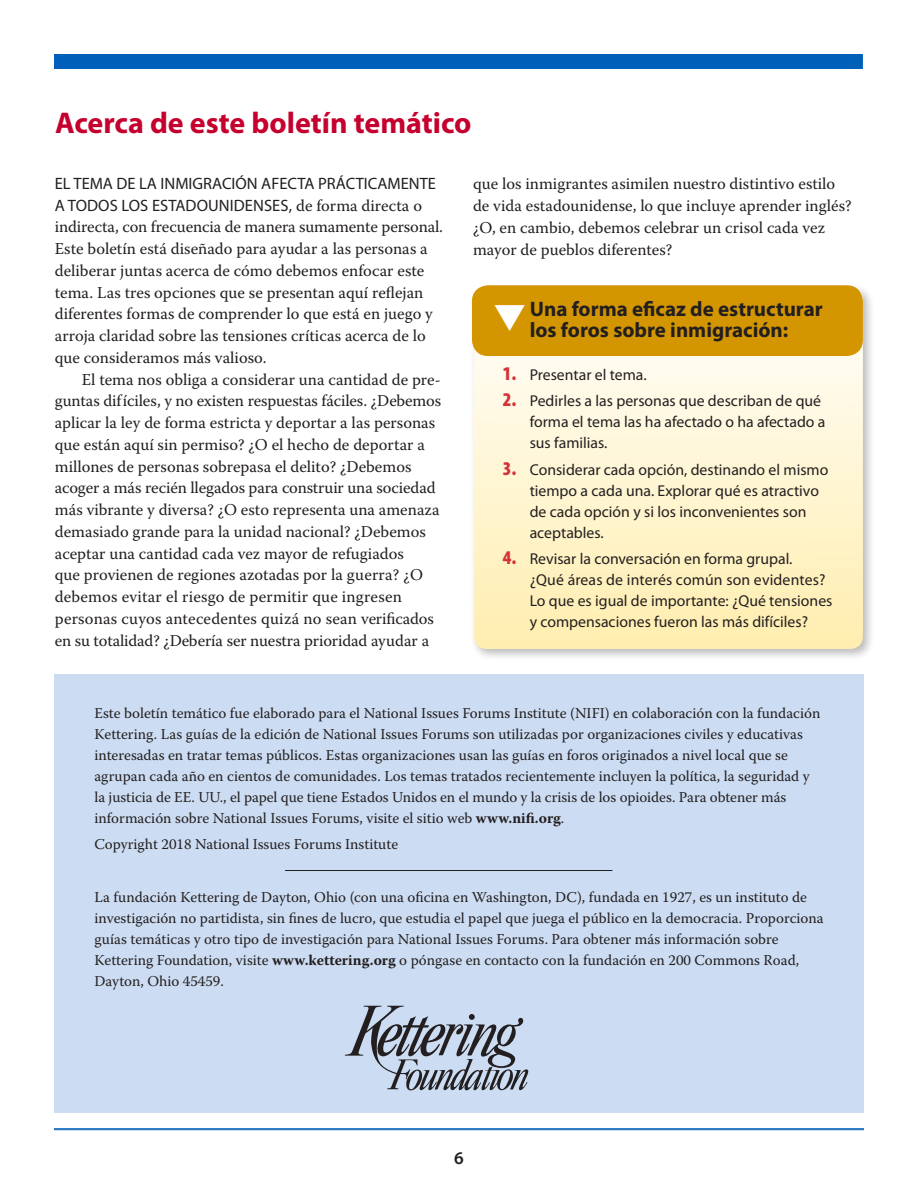
<style>
.page{position:relative;width:918px;height:1188px;background:#fff}
.page>*{position:absolute;margin:0;border:0;box-sizing:border-box;transform-origin:0 0}
.About_this_issue_hea{font:700 30px "Myriad Pro";color:#c5002e}
.bold_subheads{font:700 21px/21px "Myriad Pro";color:#231f20}
.t1{font:600 18px "Myriad Pro";color:#231f20}
.body_copy{font:16.5px/21.8px "Warnock Pro";color:#231f20}
.About_this_advisory{font:16.5px/21.8px "Warnock Pro";color:#231f20}
.forum_box_text_back{font:15.75px/21px "Myriad Pro";color:#231f20}
.Biolerplate_text_War{font:15px/21px "Warnock Pro";color:#231f20}
.s1{font-family:"Myriad Pro"}
.s2{font-weight:900;font-stretch:condensed;font-size:19.5px;color:#d43238}
.s3{font-weight:700}
</style>
<div class="page">
<div style="left:54px;top:674px;width:810px;height:438px;background:#ccdcf2"></div>
<svg style="left:345px;top:1006px;width:183px;height:84px"></svg>
<hr style="left:285px;top:870px;width:327px;height:1px;background:#231f20">
<hr style="left:54px;top:1128px;width:810px;height:1px;background:#005fb9">
<hr style="left:54px;top:1129px;width:810px;height:1px;background:#005fb9">
<div style="left:54px;top:54px;width:809px;height:15px;background:#005fb9"></div>
<div style="left:470px;top:283px;width:405px;height:379px;background:#231f20;opacity:.3"></div>
<svg style="left:474px;top:287px;width:389px;height:362px;background:#fef4ce"></svg>
<div style="left:472px;top:285px;width:391px;height:71px;background:#d49600;border-radius:16px"></div>
<p class="About_this_issue_hea" style="left:55px;top:103px;width:418px">Acerca de este boletín temático</p>
<p class="About_this_advisory" style="left:55px;top:172px;width:390px"><span class="s1">EL TEMA DE LA INMIGRACIÓN AFECTA PRÁCTICAMENTE A TODOS LOS ESTADOUNIDENSES,</span> de forma directa o indirecta, con frecuencia de manera sumamente personal.<br>Este boletín está diseñado para ayudar a las personas a deliberar juntas acerca de cómo debemos enfocar este tema. Las tres opciones que se presentan aquí reflejan diferentes formas de comprender lo que está en juego y arroja claridad sobre las tensiones críticas acerca de lo que consideramos más valioso.</p>
<p class="body_copy" style="left:55px;top:368px;width:388px;text-indent:27px">El tema nos obliga a considerar una cantidad de pre&shy;guntas difíciles, y no existen respuestas fáciles. ¿Debemos aplicar la ley de forma estricta y deportar a las personas que están aquí sin permiso? ¿O el hecho de deportar a millones de personas sobrepasa el delito? ¿Debemos acoger a más recién llegados para construir una sociedad más vibrante y diversa? ¿O esto representa una amenaza demasiado grande para la unidad nacional? ¿Debemos aceptar una cantidad cada vez mayor de refugiados<br>que provienen de regiones azotadas por la guerra? ¿O debemos evitar el riesgo de permitir que ingresen personas cuyos antecedentes quizá no sean verificados en su totalidad? ¿Debería ser nuestra prioridad ayudar a</p>
<p class="body_copy" style="left:473px;top:173px;width:380px">que los inmigrantes asimilen nuestro distintivo estilo de vida estadounidense, lo que incluye aprender inglés? ¿O, en cambio, debemos celebrar un crisol cada vez mayor de pueblos diferentes?</p>
<p class="bold_subheads" style="left:530px;top:298px;width:295px">Una forma eficaz de estructurar los foros sobre inmigración:</p>
<p class="forum_box_text_back" style="left:503px;top:364px;width:146px"><span class="s2">1.</span> Presentar el tema.</p>
<p class="forum_box_text_back" style="left:530px;top:391px;width:297px;text-indent:-27px"><span class="s2">2.</span> Pedirles a las personas que describan de qué forma el tema las ha afectado o ha afectado a sus familias.</p>
<p class="forum_box_text_back" style="left:530px;top:459px;width:300px;text-indent:-27px"><span class="s2">3.</span> Considerar cada opción, destinando el mismo tiempo a cada una. Explorar qué es atractivo de cada opción y si los inconvenientes son aceptables.</p>
<p class="forum_box_text_back" style="left:530px;top:549px;width:304px;text-indent:-27px"><span class="s2">4.</span> Revisar la conversación en forma grupal.<br>¿Qué áreas de interés común son evidentes?<br>Lo que es igual de importante: ¿Qué tensiones y compensaciones fueron las más difíciles?</p>
<p class="Biolerplate_text_War" style="left:94px;top:702px;width:727px">Este boletín temático fue elaborado para el National Issues Forums Institute (NIFI) en colaboración con la fundación Kettering. Las guías de la edición de National Issues Forums son utilizadas por organizaciones civiles y educativas interesadas en tratar temas públicos. Estas organizaciones usan las guías en foros originados a nivel local que se agrupan cada año en cientos de comunidades. Los temas tratados recientemente incluyen la política, la seguridad y la justicia de EE. UU., el papel que tiene Estados Unidos en el mundo y la crisis de los opioides. Para obtener más información sobre National Issues Forums, visite el sitio web <span class="s3">www.nifi.org</span>.</p>
<p class="Biolerplate_text_War" style="left:94px;top:833px;width:305px">Copyright 2018 National Issues Forums Institute</p>
<p class="Biolerplate_text_War" style="left:94px;top:886px;width:731px">La fundación Kettering de Dayton, Ohio (con una oficina en Washington, DC), fundada en 1927, es un instituto de investigación no partidista, sin fines de lucro, que estudia el papel que juega el público en la democracia. Proporciona guías temáticas y otro tipo de investigación para National Issues Forums. Para obtener más información sobre Kettering Foundation, visite <span class="s3">www.kettering.org</span> o póngase en contacto con la fundación en 200 Commons Road, Dayton, Ohio 45459.</p>
<p class="t1" style="left:454px;top:1148px;width:11px">6</p>
</div>
